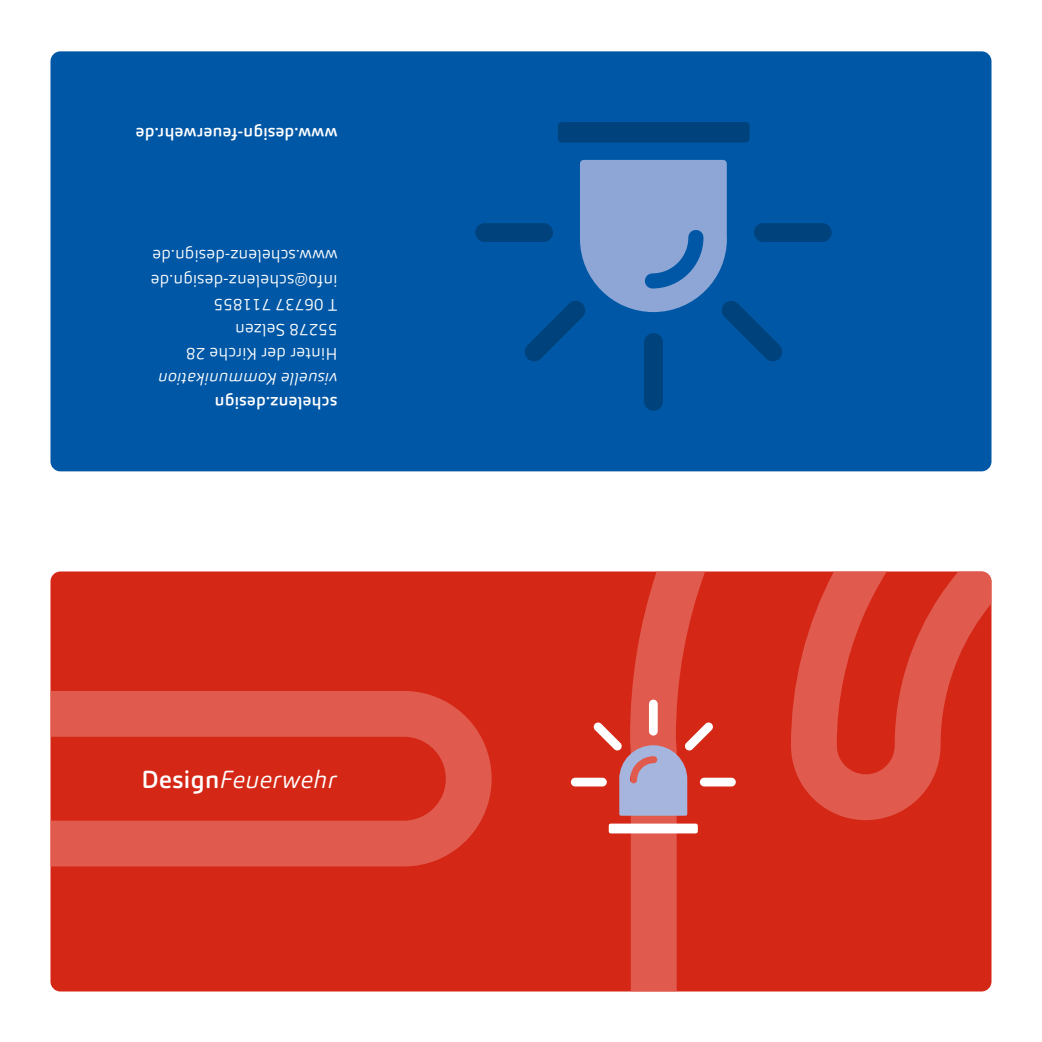
<style>
.page{position:relative;width:1042px;height:1042px;background:#fff}
.page>*{position:absolute;margin:0;border:0;box-sizing:border-box;transform-origin:0 0}
.t1{font:italic 300 24.5px "Carnas";letter-spacing:.02em;color:#fff}
.t2{font:300 16.62px/24.5px "Carnas";letter-spacing:.02em;color:#fff}
.t3{font:500 16.62px "Carnas";letter-spacing:.02em;color:#fff}
.t4{font:italic 300 16.62px "Carnas";letter-spacing:.02em;color:#fff}
.s1{font-weight:500;font-style:normal}
</style>
<div class="page">
<div style="left:50px;top:51px;width:941px;height:420px;background:#0057a5;border-radius:10px"></div>
<div style="left:558px;top:122px;width:191px;height:20px;background:#00427c;border-radius:4px"></div>
<div style="left:475px;top:223px;width:78px;height:19px;background:#00427c;border-radius:9px"></div>
<div style="left:754px;top:223px;width:77px;height:19px;background:#00427c;border-radius:9px"></div>
<div style="left:644px;top:333px;width:19px;height:78px;background:#00427c;border-radius:9px"></div>
<svg style="left:525px;top:160px;width:257px;height:201px"></svg>
<div style="left:50px;top:571px;width:941px;height:420px;background:#d52716;border-radius:10px"></div>
<svg style="left:791px;top:571px;width:200px;height:249px"></svg>
<svg style="left:50px;top:691px;width:442px;height:175px;fill:#e05b4e"></svg>
<div style="left:700px;top:778px;width:36px;height:8px;background:#fff;border-radius:4px"></div>
<div style="left:571px;top:778px;width:36px;height:8px;background:#fff;border-radius:4px"></div>
<svg style="left:593px;top:571px;width:120px;height:420px"></svg>
<p class="t3" style="left:337px;top:144px;width:203px;rotate:-180deg">www.design-feuerwehr.de</p>
<p class="t2" style="left:337px;top:366px;width:188px;rotate:-180deg">Hinter der Kirche 28<br>55278 Selzen<br>T 06737 711855 info@schelenz-design.de www.schelenz-design.de</p>
<p class="t4" style="left:337px;top:389px;width:180px;rotate:-180deg">visuelle Kommunikation</p>
<p class="t3" style="left:337px;top:414px;width:124px;rotate:-180deg">schelenz.design</p>
<h1 class="t1" style="left:141px;top:764px;width:197px"><span class="s1">Design</span>Feuerwehr</h1>
</div>
